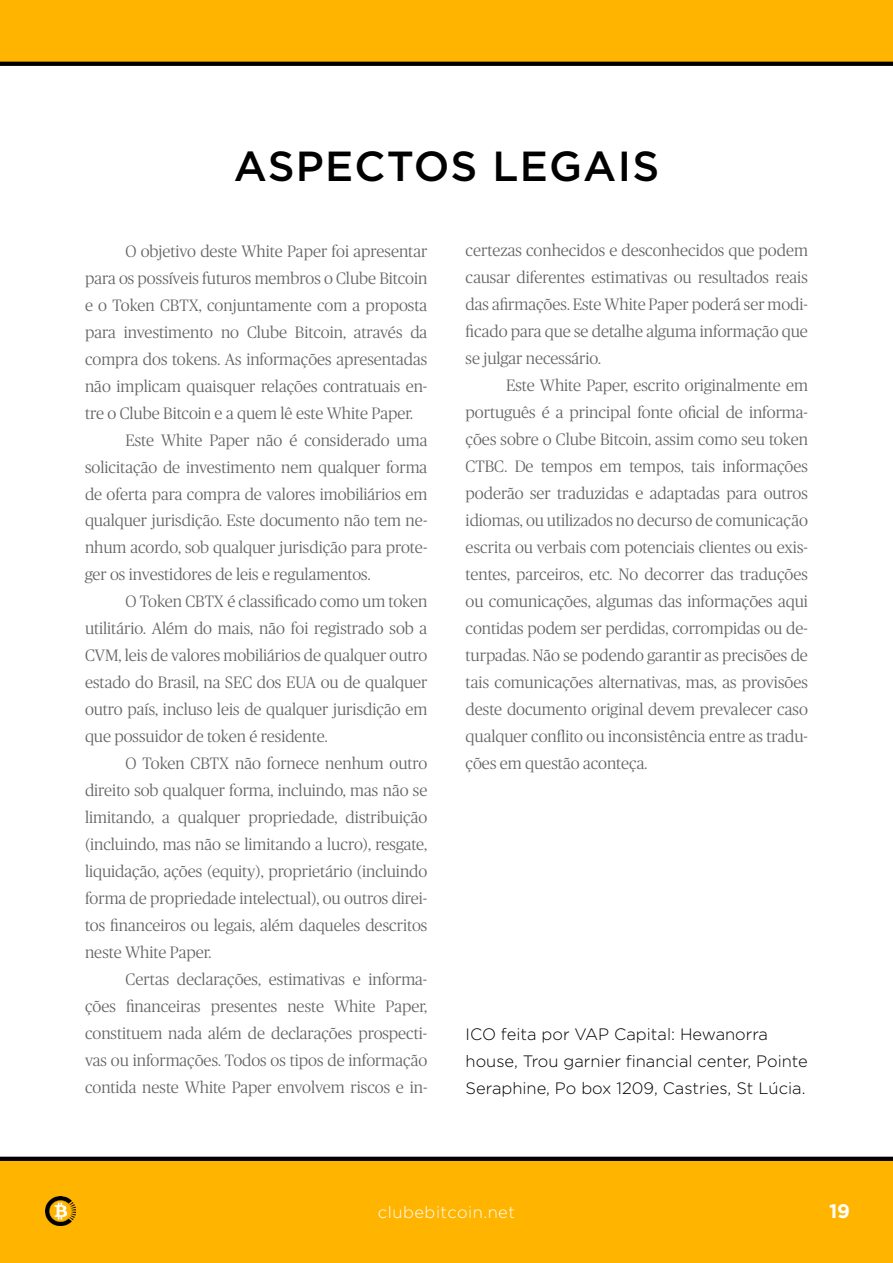
<style>
.page{position:relative;width:893px;height:1263px;background:#fff}
.page>*{position:absolute;margin:0;border:0;box-sizing:border-box;transform-origin:0 0}
.t1{font:500 42px "Gotham";letter-spacing:.03em;color:#000}
.t2{font:700 19.5px "Gotham";color:#fff}
.t3{font:300 16.5px/27px "Publico";color:#636466;text-align:justify}
.t4{font:300 16.5px/27px "Gotham";color:#000;text-align:center}
.t5{font:300 16.5px "Gotham";letter-spacing:.03em;color:#fff}
</style>
<div class="page">
<div style="left:0;top:1159px;width:893px;height:104px;background:#ffb400"></div>
<div style="left:0;top:0;width:893px;height:63px;background:#ffb400"></div>
<svg style="left:0;top:62px;width:893px;height:4px;background:#050505"></svg>
<svg style="left:0;top:1157px;width:893px;height:4px;background:#030200"></svg>
<img style="left:45px;top:1196px;width:30px;height:30px">
<h1 class="t1" style="left:234px;top:138px;width:93px">ASPECTO</h1>
<h1 class="t1" style="left:450px;top:138px;width:210px">S LEGAIS</h1>
<p class="t3" style="left:125px;top:237px;width:303px">O objetivo deste White Paper foi apresentar</p>
<p class="t3" style="left:85px;top:264px;width:344px">para os possíveis futuros membros o Clube Bitcoin</p>
<p class="t3" style="left:85px;top:291px;width:344px">e o Token CBTX, conjuntamente com a proposta</p>
<p class="t3" style="left:85px;top:318px;width:344px">para investimento no Clube Bitcoin, através da</p>
<p class="t3" style="left:85px;top:345px;width:344px">compra dos tokens. As informações apresentadas</p>
<p class="t3" style="left:85px;top:372px;width:344px">não implicam quaisquer relações contratuais en-</p>
<p class="t3" style="left:85px;top:399px;width:330px">tre o Clube Bitcoin e a quem lê este White Paper.</p>
<p class="t3" style="left:125px;top:426px;width:303px">Este White Paper não é considerado uma</p>
<p class="t3" style="left:85px;top:453px;width:344px">solicitação de investimento nem qualquer forma</p>
<p class="t3" style="left:85px;top:480px;width:344px">de oferta para compra de valores imobiliários em</p>
<p class="t3" style="left:85px;top:507px;width:344px">qualquer jurisdição. Este documento não tem ne-</p>
<p class="t3" style="left:85px;top:534px;width:344px">nhum acordo, sob qualquer jurisdição para prote-</p>
<p class="t3" style="left:85px;top:561px;width:287px">ger os investidores de leis e regulamentos.</p>
<p class="t3" style="left:125px;top:588px;width:303px">O Token CBTX é classificado como um token</p>
<p class="t3" style="left:85px;top:615px;width:344px">utilitário. Além do mais, não foi registrado sob a</p>
<p class="t3" style="left:85px;top:642px;width:344px">CVM, leis de valores mobiliários de qualquer outro</p>
<p class="t3" style="left:85px;top:669px;width:344px">estado do Brasil, na SEC dos EUA ou de qualquer</p>
<p class="t3" style="left:85px;top:696px;width:344px">outro país, incluso leis de qualquer jurisdição em</p>
<p class="t3" style="left:85px;top:723px;width:244px">que possuidor de token é residente.</p>
<p class="t3" style="left:125px;top:750px;width:303px">O Token CBTX não fornece nenhum outro</p>
<p class="t3" style="left:85px;top:777px;width:344px">direito sob qualquer forma, incluindo, mas não se</p>
<p class="t3" style="left:85px;top:804px;width:344px">limitando, a qualquer propriedade, distribuição</p>
<p class="t3" style="left:85px;top:831px;width:344px">(incluindo, mas não se limitando a lucro), resgate,</p>
<p class="t3" style="left:85px;top:858px;width:344px">liquidação, ações (equity), proprietário (incluindo</p>
<p class="t3" style="left:85px;top:885px;width:344px">forma de propriedade intelectual), ou outros direi-</p>
<p class="t3" style="left:85px;top:912px;width:344px">tos financeiros ou legais, além daqueles descritos</p>
<p class="t3" style="left:85px;top:939px;width:128px">neste White Paper.</p>
<p class="t3" style="left:125px;top:966px;width:303px">Certas declarações, estimativas e informa-</p>
<p class="t3" style="left:85px;top:993px;width:344px">ções financeiras presentes neste White Paper,</p>
<p class="t3" style="left:85px;top:1020px;width:344px">constituem nada além de declarações prospecti-</p>
<p class="t3" style="left:85px;top:1047px;width:344px">vas ou informações. Todos os tipos de informação</p>
<p class="t3" style="left:85px;top:1074px;width:344px">contida neste White Paper envolvem riscos e in-</p>
<p class="t3" style="left:466px;top:237px;width:344px">certezas conhecidos e desconhecidos que podem causar diferentes estimativas ou resultados reais das afirmações. Este White Paper poderá ser modi&shy;ficado para que se detalhe alguma informação que se julgar necessário.</p>
<p class="t3" style="left:466px;top:372px;width:344px;text-indent:40px">Este White Paper, escrito originalmente em português é a principal fonte oficial de informa&shy;ções sobre o Clube Bitcoin, assim como seu token CTBC. De tempos em tempos, tais informações poderão ser traduzidas e adaptadas para outros idiomas, ou utilizados no decurso de comunicação escrita ou verbais com potenciais clientes ou exis&shy;tentes, parceiros, etc. No decorrer das traduções ou comunicações, algumas das informações aqui contidas podem ser perdidas, corrompidas ou de&shy;turpadas. Não se podendo garantir as precisões de tais comunicações alternativas, mas, as provisões deste documento original devem prevalecer caso qualquer conflito ou inconsistência entre as tradu&shy;ções em questão aconteça.</p>
<p class="t4" style="left:466px;top:1020px;width:344px">feita por VAP Capital: Hewanorra<br>house, Trou garnier financial center, Pointe<br>Seraphine, Po box 1209, Castries, St Lúcia.</p>
<p class="t4" style="left:466px;top:1020px;width:11px">ICO</p>
<p class="t5" style="left:378px;top:1201px;width:139px">clubebitcoin.net</p>
<p class="t2" style="left:829px;top:1198px;width:22px">19</p>
</div>
